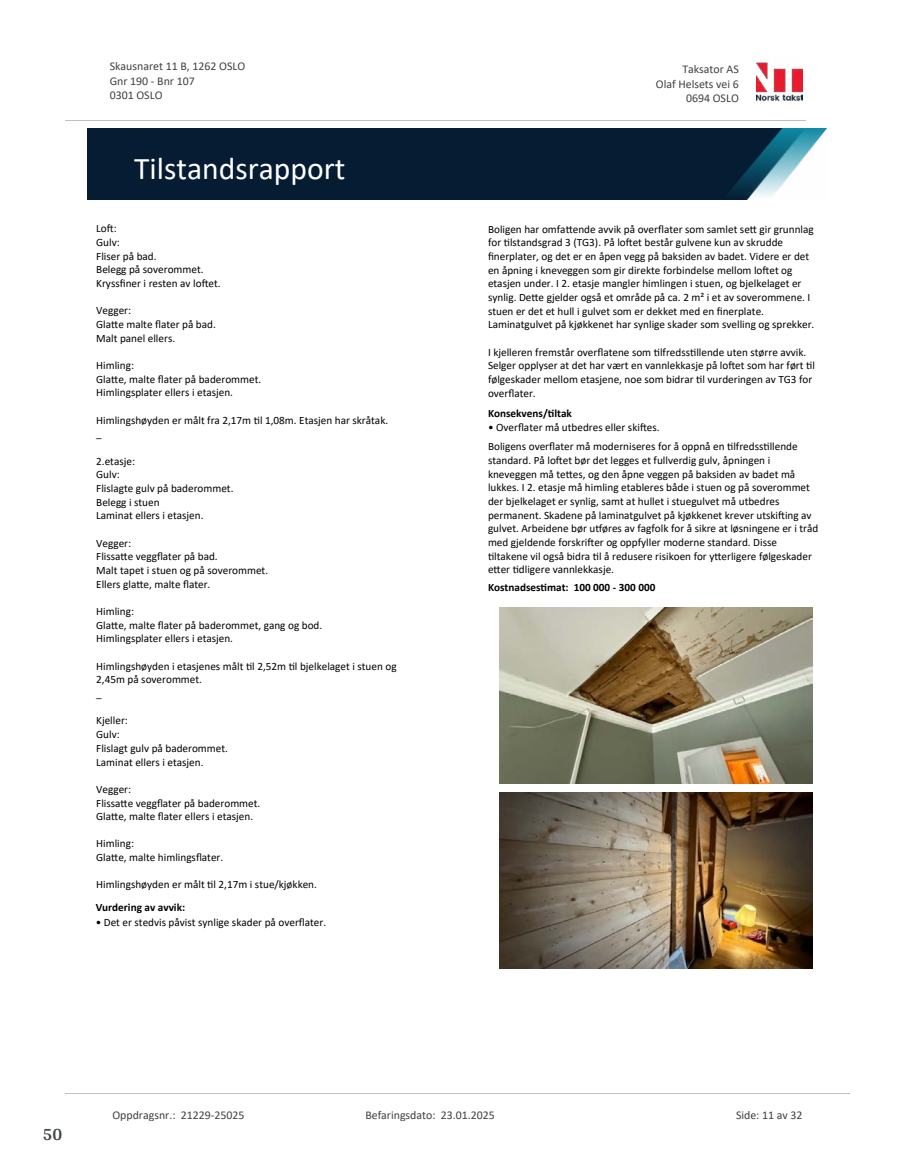
<style>
.page{position:relative;width:915px;height:1172px;background:#fff}
.page>*{position:absolute;margin:0;border:0;box-sizing:border-box;transform-origin:0 0}
.t1{font:31.65px "Calibri";color:#fff}
.t2{font:700 18px "Arya";color:#414749}
.t3{font:11.85px/14.5px "Calibri";color:#404040}
.t4{font:11.25px/13.6px "Calibri";color:#000}
.t5{font:700 11.25px "Calibri";color:#000}
</style>
<div class="page">
<img style="left:499px;top:608px;width:313px;height:176px">
<img style="left:499px;top:792px;width:313px;height:176px">
<img style="left:756px;top:62px;width:46px;height:40px">
<hr style="left:65px;top:120px;width:740px;height:1px;background:#c0c0c0">
<img style="left:88px;top:129px;width:738px;height:71px">
<hr style="left:65px;top:1093px;width:784px;height:1px;background:#c0c0c0">
<p class="t3" style="left:110px;top:59px;width:137px">Skausnaret 11 B, 1262 OSLO<br>Gnr 190 - Bnr 107<br>0301 OSLO</p>
<p class="t3" style="left:682px;top:62px;width:58px">Taksator AS</p>
<p class="t3" style="left:655px;top:76px;width:84px">Olaf Helsets vei 6</p>
<p class="t3" style="left:685px;top:91px;width:54px">0694 OSLO</p>
<h1 class="t1" style="left:134px;top:147px;width:213px">Tilstandsrapport</h1>
<p class="t4" style="left:96px;top:222px;width:126px">Lo昀琀:<br>Gulv:<br>Fliser på bad.<br>Belegg på soverommet.<br>Kryss昀椀ner i resten av lo昀琀et.</p>
<p class="t4" style="left:96px;top:304px;width:121px">Vegger:<br>Gla琀琀e malte 昀氀ater på bad.<br>Malt panel ellers.</p>
<p class="t4" style="left:96px;top:358px;width:166px">Himling:<br>Gla琀琀e, malte 昀氀ater på baderommet.<br>Himlingsplater ellers i etasjen.</p>
<p class="t4" style="left:96px;top:413px;width:293px">Himlingshøyden er målt fra 2,17m 琀椀l 1,08m. Etasjen har skråtak. _</p>
<p class="t4" style="left:96px;top:454px;width:139px">2.etasje:<br>Gulv:<br>Flislagte gulv på baderommet.<br>Belegg i stuen<br>Laminat ellers i etasjen.</p>
<p class="t4" style="left:96px;top:536px;width:173px">Vegger:<br>Flissa琀琀e vegg昀氀ater på bad.<br>Malt tapet i stuen og på soverommet.<br>Ellers gla琀琀e, malte 昀氀ater.</p>
<p class="t4" style="left:96px;top:604px;width:227px">Himling:<br>Gla琀琀e, malte 昀氀ater på baderommet, gang og bod.<br>Himlingsplater ellers i etasjen.</p>
<p class="t4" style="left:96px;top:659px;width:302px">Himlingshøyden i etasjenes målt 琀椀l 2,52m 琀椀l bjelkelaget i stuen og<br>2,45m på soverommet.<br>_</p>
<p class="t4" style="left:96px;top:714px;width:133px">Kjeller:<br>Gulv:<br>Flislagt gulv på baderommet.<br>Laminat ellers i etasjen.</p>
<p class="t4" style="left:96px;top:782px;width:165px">Vegger:<br>Flissa琀琀e vegg昀氀ater på baderommet.<br>Gla琀琀e, malte 昀氀ater ellers i etasjen.</p>
<p class="t4" style="left:96px;top:837px;width:128px">Himling:<br>Gla琀琀e, malte himlings昀氀ater.</p>
<p class="t4" style="left:96px;top:878px;width:222px">Himlingshøyden er målt 琀椀l 2,17m i stue/kjøkken.</p>
<p class="t5" style="left:96px;top:900px;width:91px">Vurdering av avvik:</p>
<p class="t4" style="left:96px;top:915px;width:232px">• Det er stedvis påvist synlige skader på over昀氀ater.</p>
<p class="t4" style="left:488px;top:222px;width:328px">Boligen har omfa琀琀ende avvik på over昀氀ater som samlet se琀琀 gir grunnlag for 琀椀lstandsgrad 3 (TG3). På lo昀琀et består gulvene kun av skrudde<br>昀椀nerplater, og det er en åpen vegg på baksiden av badet. Videre er det en åpning i kneveggen som gir direkte forbindelse mellom lo昀琀et og etasjen under. I 2. etasje mangler himlingen i stuen, og bjelkelaget er synlig. De琀琀e gjelder også et område på ca. 2 m² i et av soverommene. I stuen er det et hull i gulvet som er dekket med en 昀椀nerplate.<br>Laminatgulvet på kjøkkenet har synlige skader som svelling og sprekker.</p>
<p class="t4" style="left:488px;top:345px;width:328px">I kjelleren fremstår over昀氀atene som 琀椀lfredss琀椀llende uten større avvik.<br>Selger opplyser at det har vært en vannlekkasje på lo昀琀et som har ført 琀椀l følgeskader mellom etasjene, noe som bidrar 琀椀l vurderingen av TG3 for over昀氀ater.</p>
<p class="t5" style="left:488px;top:405px;width:85px">Konsekvens/琀椀ltak</p>
<p class="t4" style="left:488px;top:418px;width:311px;line-height:19px">• Over昀氀ater må utbedres eller ski昀琀es.<br>Boligens over昀氀ater må moderniseres for å oppnå en 琀椀lfredss琀椀llende</p>
<p class="t4" style="left:488px;top:453px;width:332px">standard. På lo昀琀et bør det legges et fullverdig gulv, åpningen i kneveggen må te琀琀es, og den åpne veggen på baksiden av badet må lukkes. I 2. etasje må himling etableres både i stuen og på soverommet der bjelkelaget er synlig, samt at hullet i stuegulvet må utbedres permanent. Skadene på laminatgulvet på kjøkkenet krever utski昀琀ing av gulvet. Arbeidene bør u琀昀øres av fagfolk for å sikre at løsningene er i tråd med gjeldende forskri昀琀er og oppfyller moderne standard. Disse<br>琀椀ltakene vil også bidra 琀椀l å redusere risikoen for y琀琀erligere følgeskader e琀琀er 琀椀dligere vannlekkasje.</p>
<p class="t5" style="left:488px;top:579px;width:169px">Kostnadses琀椀mat: 100 000 - 300 000</p>
<h2 class="t2" style="left:43px;top:1123px;width:21px">50</h2>
<p class="t3" style="left:112px;top:1107px;width:133px">Oppdragsnr.: 21229-25025</p>
<p class="t3" style="left:365px;top:1107px;width:131px">Befaringsdato: 23.01.2025</p>
<p class="t3" style="left:735px;top:1107px;width:68px">Side: 11 av 32</p>
</div>
